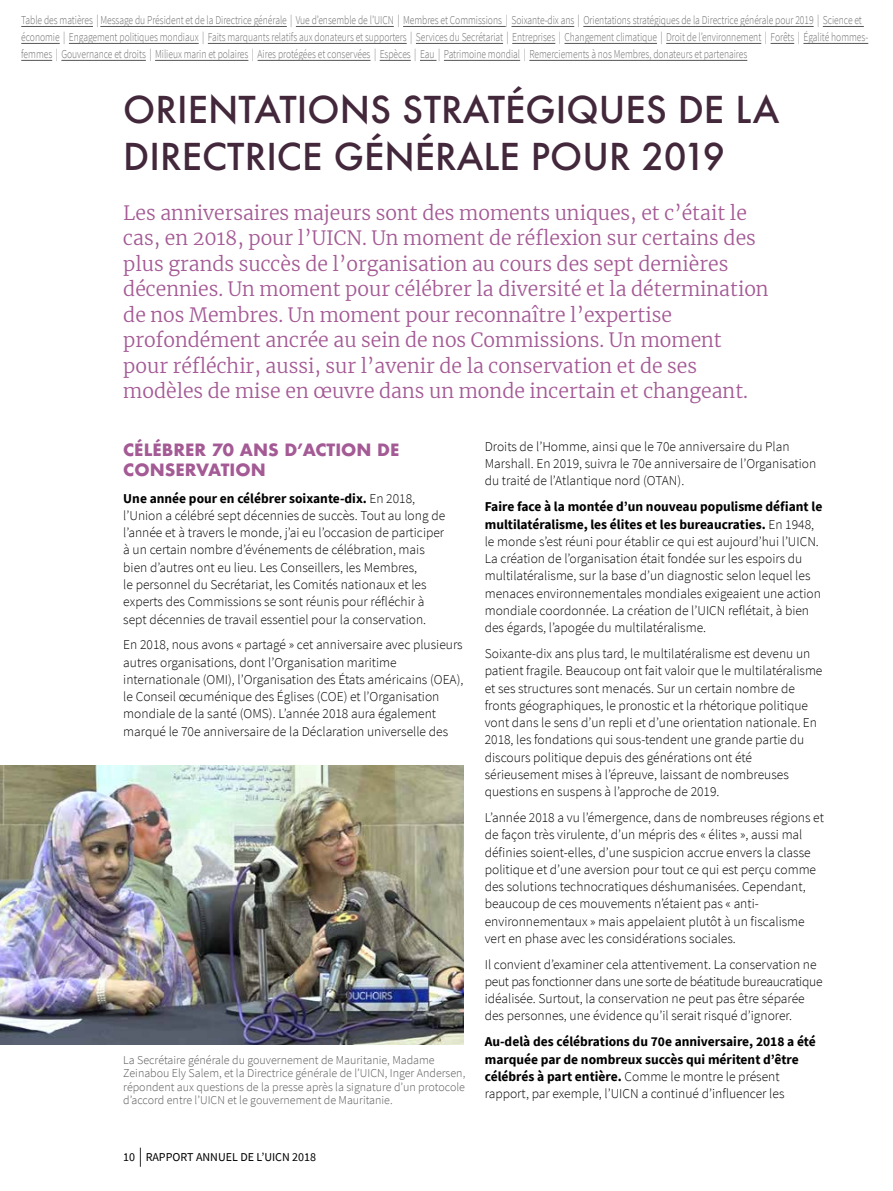
<style>
.page{position:relative;width:893px;height:1191px;background:#fff}
.page>*{position:absolute;margin:0;border:0;box-sizing:border-box;transform-origin:0 0}
.t1{font:500 36px/46.5px "Futura";color:#43273b}
.t2{font:300 19.5px/25.5px "Merriweather";color:#a45a95}
.t3{font:700 16.5px/19.5px "Futura";color:#a45a95}
.t4{font:300 13.5px/17.2px "Source Sans Pro";color:#000}
.t5{font:700 13.5px/17.2px "Source Sans Pro";color:#000}
.t6{font:300 12px/17px "Source Sans Pro";letter-spacing:-.005em;color:#706f6f;scale:.8 1}
.t7{font:300 12px/13.5px "Source Sans Pro";color:#575756}
.t8{font:12px "Source Sans Pro";color:#000}
.s1{font-size:12.45px}
.s2{font-weight:700}
.s3{font-size:19.05px}
.s4{font-weight:300}
</style>
<div class="page">
<hr style="left:21px;top:26px;width:72px;height:1px;background:#575756">
<hr style="left:100px;top:26px;width:187px;height:1px;background:#575756">
<hr style="left:296px;top:26px;width:98px;height:1px;background:#575756">
<hr style="left:403px;top:26px;width:103px;height:1px;background:#575756">
<hr style="left:511px;top:26px;width:63px;height:1px;background:#575756">
<hr style="left:583px;top:26px;width:231px;height:1px;background:#575756">
<hr style="left:823px;top:26px;width:41px;height:1px;background:#575756">
<hr style="left:21px;top:43px;width:39px;height:1px;background:#575756">
<hr style="left:69px;top:43px;width:130px;height:1px;background:#575756">
<hr style="left:208px;top:43px;width:199px;height:1px;background:#575756">
<hr style="left:416px;top:43px;width:87px;height:1px;background:#575756">
<hr style="left:512px;top:43px;width:43px;height:1px;background:#575756">
<hr style="left:564px;top:43px;width:93px;height:1px;background:#575756">
<hr style="left:666px;top:43px;width:95px;height:1px;background:#575756">
<svg style="left:771px;top:43px;width:23px;height:1px"></svg>
<hr style="left:803px;top:43px;width:65px;height:1px;background:#575756">
<hr style="left:21px;top:60px;width:31px;height:1px;background:#575756">
<hr style="left:61px;top:60px;width:85px;height:1px;background:#575756">
<hr style="left:155px;top:60px;width:93px;height:1px;background:#575756">
<hr style="left:258px;top:60px;width:112px;height:1px;background:#575756">
<hr style="left:380px;top:60px;width:31px;height:1px;background:#575756">
<svg style="left:420px;top:60px;width:16px;height:1px"></svg>
<hr style="left:444px;top:60px;width:76px;height:1px;background:#575756">
<hr style="left:529px;top:60px;width:218px;height:1px;background:#575756">
<img style="left:0;top:765px;width:463px;height:280px">
<p class="t6" style="left:21px;top:12px;width:1060px">Table des matières <span class="s1">|</span> Message du Président et de la Directrice générale <span class="s1">|</span> Vue d’ensemble de l’UICN <span class="s1">|</span> Membres et Commissions <span class="s1">|</span> Soixante-dix ans <span class="s1">|</span> Orientations stratégiques de la Directrice générale pour 2019 <span class="s1">|</span> Science et économie <span class="s1">|</span> Engagement politiques mondiaux <span class="s1">|</span> Faits marquants relatifs aux donateurs et supporters <span class="s1">|</span> Services du Secrétariat <span class="s1">|</span> Entreprises <span class="s1">|</span> Changement climatique <span class="s1">|</span> Droit de l’environnement <span class="s1">|</span> Forêts <span class="s1">|</span> Égalité hommes&shy;femmes <span class="s1">|</span> Gouvernance et droits <span class="s1">|</span> Milieux marin et polaires <span class="s1">|</span> Aires protégées et conservées <span class="s1">|</span> Espèces <span class="s1">|</span> Eau <span class="s1">|</span> Patrimoine mondial <span class="s1">|</span> Remerciements à nos Membres, donateurs et partenaires</p>
<h1 class="t1" style="left:123px;top:86px;width:658px">ORIENTATIONS STRATÉGIQUES DE LA<br>DIRECTRICE GÉNÉRALE POUR 2019</h1>
<p class="t2" style="left:123px;top:199px;width:647px">Les anniversaires majeurs sont des moments uniques, et c’était le cas, en 2018, pour l’UICN. Un moment de réflexion sur certains des plus grands succès de l’organisation au cours des sept dernières décennies. Un moment pour célébrer la diversité et la détermination de nos Membres. Un moment pour reconnaître l’expertise profondément ancrée au sein de nos Commissions. Un moment pour réfléchir, aussi, sur l’avenir de la conservation et de ses modèles de mise en œuvre dans un monde incertain et changeant.</p>
<p class="t3" style="left:123px;top:440px;width:278px">CÉLÉBRER 70 ANS D’ACTION DE<br>CONSERVATION</p>
<p class="t4" style="left:123px;top:489px;width:323px"><span class="s2">Une année pour en célébrer soixante-dix.</span> En 2018, l’Union a célébré sept décennies de succès. Tout au long de l’année et à travers le monde, j’ai eu l’occasion de participer à un certain nombre d’événements de célébration, mais bien d’autres ont eu lieu. Les Conseillers, les Membres,<br>le personnel du Secrétariat, les Comités nationaux et les experts des Commissions se sont réunis pour réfléchir à sept décennies de travail essentiel pour la conservation.</p>
<p class="t4" style="left:123px;top:636px;width:342px">En 2018, nous avons « partagé » cet anniversaire avec plusieurs autres organisations, dont l’Organisation maritime internationale (OMI), l’Organisation des États américains (OEA), le Conseil œcuménique des Églises (COE) et l’Organisation mondiale de la santé (OMS). L’année 2018 aura également marqué le 70e anniversaire de la Déclaration universelle des</p>
<p class="t7" style="left:123px;top:1052px;width:343px">La Secrétaire générale du gouvernement de Mauritanie, Madame Zeinabou Ely Salem, et la Directrice générale de l’UICN, Inger Andersen, répondent aux questions de la presse après la signature d’un protocole d’accord entre l’UICN et le gouvernement de Mauritanie.</p>
<p class="t8" style="left:123px;top:1149px;width:194px">10 <span class="s3">|</span> RAPPORT ANNUEL DE L’UICN 2018</p>
<p class="t4" style="left:485px;top:438px;width:333px">Droits de l’Homme, ainsi que le 70e anniversaire du Plan<br>Marshall. En 2019, suivra le 70e anniversaire de l’Organisation du traité de l’Atlantique nord (OTAN).</p>
<p class="t4" style="left:485px;top:498px;width:339px"><span class="s2">Faire face à la montée d’un nouveau populisme défiant le multilatéralisme, les élites et les bureaucraties.</span> En 1948, le monde s’est réuni pour établir ce qui est aujourd’hui l’UICN.<br>La création de l’organisation était fondée sur les espoirs du multilatéralisme, sur la base d’un diagnostic selon lequel les menaces environnementales mondiales exigeaient une action mondiale coordonnée. La création de l’UICN reflétait, à bien des égards, l’apogée du multilatéralisme.</p>
<p class="t4" style="left:485px;top:645px;width:339px">Soixante-dix ans plus tard, le multilatéralisme est devenu un patient fragile. Beaucoup ont fait valoir que le multilatéralisme et ses structures sont menacés. Sur un certain nombre de fronts géographiques, le pronostic et la rhétorique politique vont dans le sens d’un repli et d’une orientation nationale. En 2018, les fondations qui sous-tendent une grande partie du discours politique depuis des générations ont été sérieusement mises à l’épreuve, laissant de nombreuses questions en suspens à l’approche de 2019.</p>
<p class="t4" style="left:485px;top:809px;width:341px">L’année 2018 a vu l’émergence, dans de nombreuses régions et de façon très virulente, d’un mépris des « élites », aussi mal définies soient-elles, d’une suspicion accrue envers la classe politique et d’une aversion pour tout ce qui est perçu comme des solutions technocratiques déshumanisées. Cependant, beaucoup de ces mouvements n’étaient pas « anti&shy;environnementaux » mais appelaient plutôt à un fiscalisme vert en phase avec les considérations sociales.</p>
<p class="t4" style="left:485px;top:955px;width:339px">Il convient d’examiner cela attentivement. La conservation ne peut pas fonctionner dans une sorte de béatitude bureaucratique idéalisée. Surtout, la conservation ne peut pas être séparée des personnes, une évidence qu’il serait risqué d’ignorer.</p>
<p class="t5" style="left:485px;top:1033px;width:333px">Au-delà des célébrations du 70e anniversaire, 2018 a été marquée par de nombreux succès qui méritent d’être célébrés à part entière. <span class="s4">Comme le montre le présent rapport, par exemple, l’UICN a continué d’influencer les</span></p>
</div>
